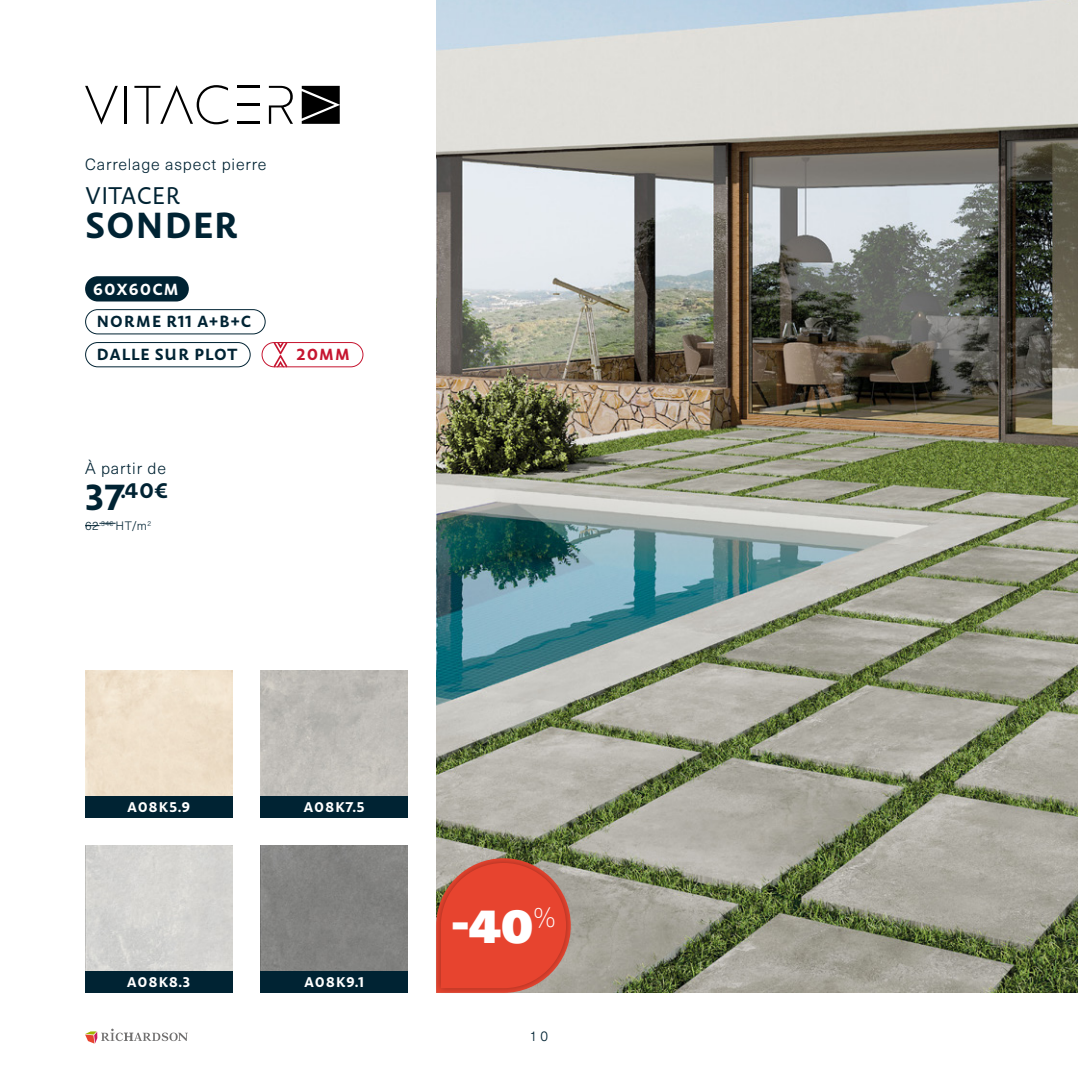
<style>
.page{position:relative;width:1078px;height:1078px;background:#fff}
.page>*{position:absolute;margin:0;border:0;box-sizing:border-box;transform-origin:0 0}
.t1{font:48px "Neue Haas Unica W1 G X Black";color:#fff}
.t2{font:700 36px "Carolineale";letter-spacing:-.01em;color:#002333}
.t3{font:24px "Carolineale";letter-spacing:-.02em;color:#002333}
.t4{font:700 21px "Carolineale";color:#002333}
.t5{font:300 16px "Neue Haas Unica W1 G";letter-spacing:.05em;color:#002333}
.t6{font:700 16px "Carolineale";letter-spacing:.045em;color:#002333}
.t7{font:700 16px "Carolineale";letter-spacing:.025em;color:#002333}
.t8{font:700 16px "Carolineale";letter-spacing:.05em;color:#fff}
.t9{font:700 16px "Carolineale";color:#c61530}
.t10{font:700 14px "Carolineale";letter-spacing:.05em;color:#fff}
.t11{font:300 14px "Neue Haas Unica W1 G";color:#002333}
.t12{font:300 12px "Neue Haas Unica W1 G";color:#002333}
.s1{font-size:36px}
</style>
<div class="page">
<svg style="left:85px;top:1028px;width:103px;height:15px"></svg>
<img style="left:436px;top:0;width:641px;height:992px">
<svg style="left:85px;top:523px;width:31px;height:3px"></svg>
<div style="left:433px;top:856px;width:139px;height:138px;background:#000;opacity:.33"></div>
<svg style="left:436px;top:858px;width:134px;height:134px;background:#d9513d"></svg>
<div style="left:85px;top:845px;width:147px;height:126px;background:#d5d4d1"></div>
<div style="left:260px;top:845px;width:147px;height:126px;background:#828280"></div>
<img style="left:260px;top:670px;width:147px;height:126px">
<svg style="left:85px;top:86px;width:33px;height:38px"></svg>
<hr style="left:124px;top:86px;width:3px;height:38px;background:#000">
<svg style="left:134px;top:85px;width:94px;height:39px"></svg>
<hr style="left:237px;top:104px;width:22px;height:2px;background:#000">
<hr style="left:237px;top:86px;width:22px;height:2px;background:#000">
<hr style="left:237px;top:122px;width:22px;height:2px;background:#000">
<svg style="left:269px;top:86px;width:24px;height:38px"></svg>
<svg style="left:302px;top:86px;width:37px;height:38px"></svg>
<div style="left:85px;top:276px;width:104px;height:25px;background:#002333;border-radius:13px"></div>
<div style="left:85px;top:309px;width:180px;height:25px;border:1px solid #002333;border-radius:12px"></div>
<div style="left:85px;top:342px;width:165px;height:25px;border:1px solid #002333;border-radius:12px"></div>
<div style="left:261px;top:342px;width:102px;height:25px;border:1px solid #c61530;border-radius:12px"></div>
<svg style="left:273px;top:342px;width:14px;height:25px"></svg>
<div style="left:85px;top:796px;width:147px;height:21px;background:#002333"></div>
<div style="left:85px;top:971px;width:147px;height:21px;background:#002333"></div>
<div style="left:260px;top:796px;width:147px;height:21px;background:#002333"></div>
<div style="left:260px;top:971px;width:147px;height:21px;background:#002333"></div>
<p class="t5" style="left:85px;top:153px;width:183px">Carrelage aspect pierre</p>
<p class="t3" style="left:85px;top:177px;width:97px">VITACER</p>
<p class="t2" style="left:85px;top:197px;width:155px">SONDER</p>
<p class="t8" style="left:93px;top:277px;width:87px">60X60CM</p>
<p class="t6" style="left:96px;top:309px;width:156px">NORME R11 A+B+C</p>
<p class="t7" style="left:96px;top:341px;width:142px">DALLE SUR PLOT</p>
<p class="t9" style="left:296px;top:341px;width:55px">20MM</p>
<p class="t5" style="left:85px;top:456px;width:82px">À partir de</p>
<p class="t4" style="left:85px;top:474px;width:84px"><span class="s1">37</span>.40€</p>
<p class="t12" style="left:85px;top:516px;width:68px">62<sup>.34€</sup> HT/m<sup>2</sup></p>
<p class="t10" style="left:127px;top:795px;width:65px">A08K5.9</p>
<p class="t10" style="left:127px;top:970px;width:65px">A08K8.3</p>
<p class="t10" style="left:303px;top:795px;width:63px">A08K7.5</p>
<p class="t10" style="left:304px;top:970px;width:61px">A08K9.1</p>
<p class="t1" style="left:451px;top:886px;width:106px">-40<sup>%</sup></p>
<p class="t11" style="left:530px;top:1025px;width:20px">10</p>
</div>
